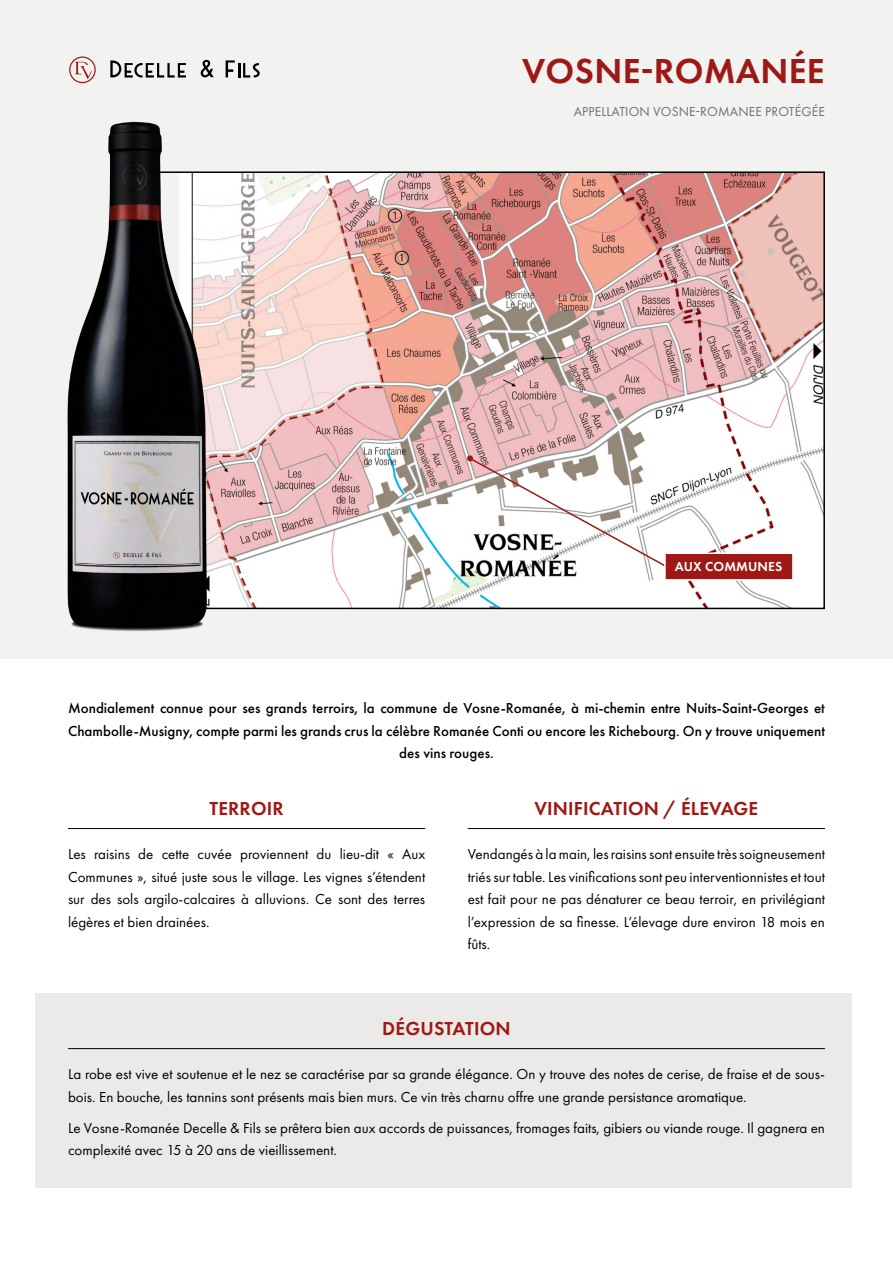
<style>
.page{position:relative;width:893px;height:1263px;background:#fff}
.page>*{position:absolute;margin:0;border:0;box-sizing:border-box;transform-origin:0 0}
.t1{font:600 36px "Futura PT";letter-spacing:.01em;color:#9e1915}
.t2{font:600 19.5px "Futura PT";letter-spacing:.01em;color:#9e1915}
.t3{font:15px/22.5px "Futura PT";color:#000;text-align:justify}
.t4{font:500 15px/22.5px "Futura PT";color:#000;text-align:center}
.t5{font:13.5px "Futura PT";letter-spacing:.01em;color:#706f6f}
.t6{font:600 13.5px "Futura PT";letter-spacing:.01em;color:#fff}
</style>
<div class="page">
<div style="left:0;top:0;width:893px;height:659px;background:#f2f2f1"></div>
<svg style="left:69px;top:56px;width:27px;height:27px"></svg>
<svg style="left:110px;top:60px;width:76px;height:18px"></svg>
<svg style="left:201px;top:60px;width:13px;height:17px"></svg>
<svg style="left:226px;top:60px;width:34px;height:18px"></svg>
<div style="left:35px;top:993px;width:816px;height:195px;background:#eceae8"></div>
<img style="left:214px;top:174px;width:608px;height:432px">
<hr style="left:68px;top:828px;width:357px;height:1px;background:#000">
<img style="left:67px;top:121px;width:147px;height:510px">
<hr style="left:468px;top:828px;width:357px;height:1px;background:#000">
<hr style="left:68px;top:1048px;width:757px;height:1px;background:#000">
<svg style="left:467px;top:455px;width:202px;height:114px"></svg>
<div style="left:664px;top:552px;width:130px;height:28px;background:#9e1915;border:2px solid #fff"></div>
<h1 class="t1" style="left:522px;top:48px;width:304px">VOSNE-ROMANÉE</h1>
<p class="t5" style="left:574px;top:103px;width:253px">APPELLATION VOSNE-ROMANEE PROTÉGÉE</p>
<p class="t6" style="left:675px;top:558px;width:109px">AUX COMMUNES</p>
<p class="t4" style="left:68px;top:697px;width:758px">Mondialement connue pour ses grands terroirs, la commune de Vosne-Romanée, à mi-chemin entre Nuits-Saint-Georges et<br>Chambolle-Musigny, compte parmi les grands crus la célèbre Romanée Conti ou encore les Richebourg. On y trouve uniquement des vins rouges.</p>
<h2 class="t2" style="left:210px;top:797px;width:76px">TERROIR</h2>
<p class="t3" style="left:68px;top:843px;width:359px">Les raisins de cette cuvée proviennent du lieu-dit « Aux Communes », situé juste sous le village. Les vignes s’étendent sur des sols argilo-calcaires à alluvions. Ce sont des terres légères et bien drainées.</p>
<h2 class="t2" style="left:534px;top:797px;width:225px">VINIFICATION / ÉLEVAGE</h2>
<p class="t3" style="left:468px;top:843px;width:359px">Vendangés à la main, les raisins sont ensuite très soigneusement triés sur table. Les vinifications sont peu interventionnistes et tout est fait pour ne pas dénaturer ce beau terroir, en privilégiant l’expression de sa finesse. L’élevage dure environ 18 mois en fûts.</p>
<h2 class="t2" style="left:382px;top:1017px;width:130px">DÉGUSTATION</h2>
<p class="t3" style="left:68px;top:1063px;width:758px">La robe est vive et soutenue et le nez se caractérise par sa grande élégance. On y trouve des notes de cerise, de fraise et de sous&shy;bois. En bouche, les tannins sont présents mais bien murs. Ce vin très charnu offre une grande persistance aromatique.</p>
<p class="t3" style="left:68px;top:1116px;width:758px">Le Vosne-Romanée Decelle &amp; Fils se prêtera bien aux accords de puissances, fromages faits, gibiers ou viande rouge. Il gagnera en complexité avec 15 à 20 ans de vieillissement.</p>
</div>
